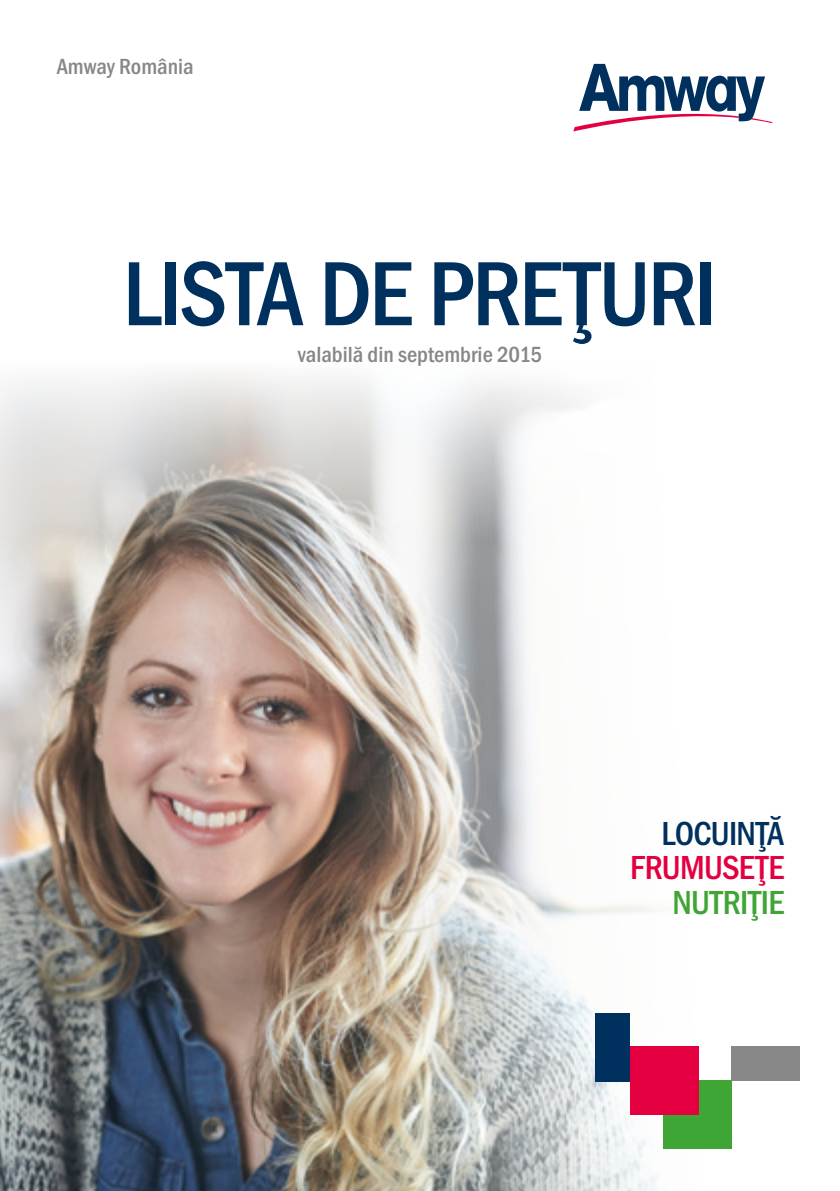
<style>
.page{position:relative;width:840px;height:1191px;background:#fff}
.page>*{position:absolute;margin:0;border:0;box-sizing:border-box;transform-origin:0 0}
.t1{font:94.2px "Franklin Got TOT Med Con";letter-spacing:-.03em;color:#00305d}
.t2{font:34.6px "Franklin Got TOT Med Con";letter-spacing:-.02em;color:#e40040}
.t3{font:34.6px "Franklin Got TOT Med Con";letter-spacing:-.02em;color:#00305d}
.t4{font:34.6px "Franklin Got TOT Med Con";letter-spacing:-.005em;color:#3fa535}
.t5{font:22.8px "Franklin Got TOT Med Con";color:#878787}
</style>
<div class="page">
<img style="left:0;top:541px;width:800px;height:650px">
<svg style="left:573px;top:64px;width:199px;height:67px"></svg>
<div style="left:595px;top:1013px;width:34px;height:68px;background:#00305d"></div>
<div style="left:663px;top:1080px;width:68px;height:68px;background:#3fa535"></div>
<div style="left:731px;top:1046px;width:68px;height:34px;background:#878787"></div>
<div style="left:629px;top:1046px;width:68px;height:68px;background:#e40040"></div>
<svg style="left:0;top:372px;width:579px;height:169px"></svg>
<p class="t5" style="left:57px;top:51px;width:138px">Amway România</p>
<h1 class="t1" style="left:123px;top:232px;width:595px">LISTA DE PREŢURI</h1>
<p class="t5" style="left:298px;top:339px;width:246px">valabilă din septembrie 2015</p>
<h2 class="t3" style="left:661px;top:810px;width:124px">LOCUINŢĂ</h2>
<h2 class="t2" style="left:630px;top:845px;width:155px">FRUMUSEŢE</h2>
<h2 class="t4" style="left:672px;top:879px;width:113px">NUTRIŢIE</h2>
</div>
